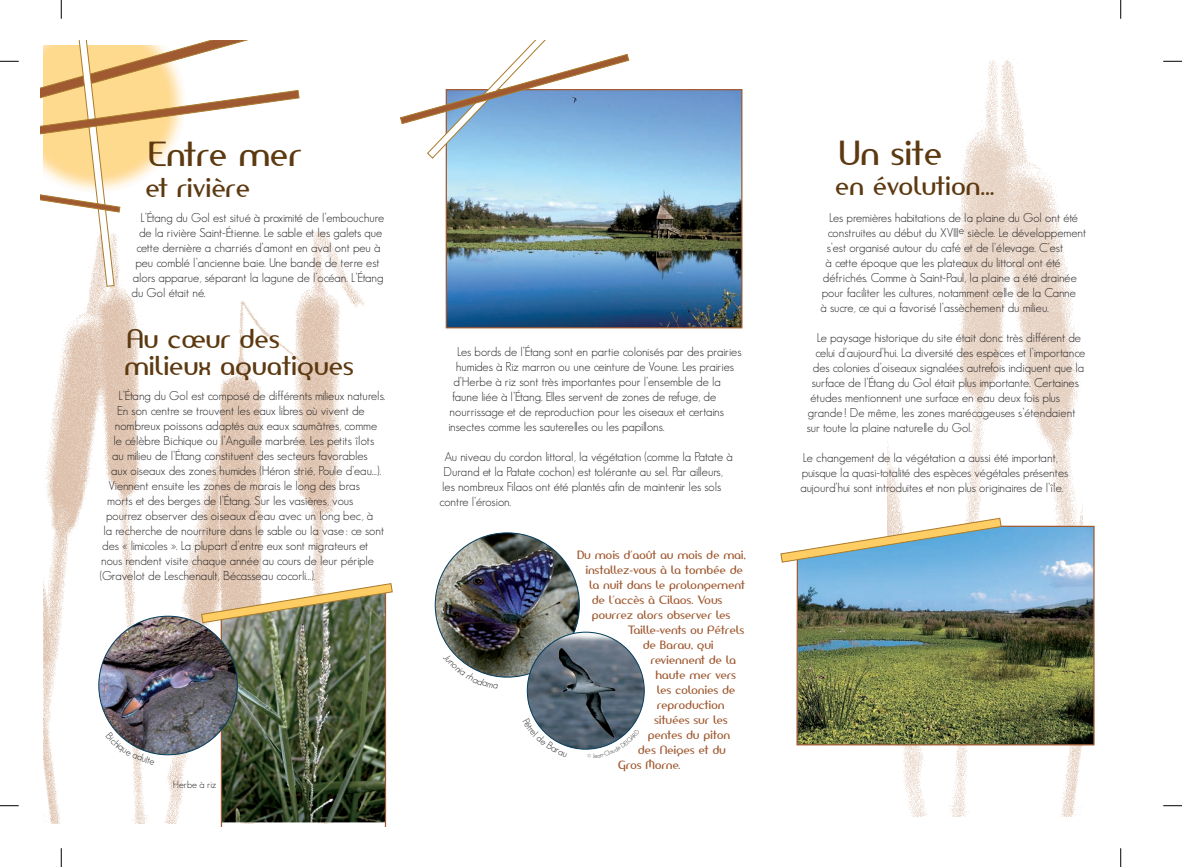
<style>
.page{position:relative;width:1182px;height:867px;background:#fff}
.page>*{position:absolute;margin:0;border:0;box-sizing:border-box;transform-origin:0 0}
.t1{font:32.5px "Amerika Sans";color:#5c3910}
.t2{font:25.38px/27.5px "Amerika Sans";color:#5c3910}
.t3{font:25px "Amerika Sans";color:#5c3910}
.t4{font:300 12.5px/15px "Geosans";color:#231f20}
.t5{font:11.25px "Amerika Sans";color:#a05a32}
.t6{font:300 10px "Geosans";color:#231f20}
</style>
<div class="page">
<img style="left:887px;top:59px;width:196px;height:757px">
<img style="left:44px;top:231px;width:321px;height:592px">
<svg style="left:40px;top:40px;width:260px;height:247px"></svg>
<img style="left:201px;top:583px;width:192px;height:244px">
<img style="left:99px;top:616px;width:138px;height:138px;border-radius:69px">
<img style="left:448px;top:91px;width:292px;height:235px">
<div style="left:446px;top:89px;width:296px;height:239px;border:1px solid #a05a32"></div>
<img style="left:435px;top:533px;width:144px;height:144px;border-radius:72px">
<img style="left:796px;top:525px;width:299px;height:221px">
<svg style="left:780px;top:517px;width:222px;height:46px"></svg>
<svg style="left:400px;top:40px;width:230px;height:119px"></svg>
<img style="left:527px;top:632px;width:117px;height:117px;border-radius:58px">
<svg style="left:0;top:60px;width:19px;height:2px"></svg>
<svg style="left:1163px;top:60px;width:19px;height:2px"></svg>
<svg style="left:0;top:805px;width:19px;height:1px"></svg>
<svg style="left:1163px;top:805px;width:19px;height:1px"></svg>
<svg style="left:60px;top:0;width:2px;height:19px"></svg>
<svg style="left:60px;top:848px;width:2px;height:19px"></svg>
<svg style="left:1120px;top:0;width:2px;height:19px"></svg>
<svg style="left:1120px;top:848px;width:2px;height:19px"></svg>
<svg style="left:106px;top:732px;width:49px;height:33px"></svg>
<svg style="left:453px;top:653px;width:45px;height:24px"></svg>
<svg style="left:533px;top:718px;width:34px;height:29px"></svg>
<svg style="left:588px;top:729px;width:43px;height:21px"></svg>
<h1 class="t1" style="left:148px;top:134px;width:155px">Entre mer</h1>
<h2 class="t2" style="left:145px;top:174px;width:106px">et rivière</h2>
<p class="t4" style="left:140px;top:210px;width:245px">L’Étang du Gol est situé à proximité de l’embouchure</p>
<p class="t4" style="left:139px;top:225px;width:245px">de la rivière Saint-Étienne. Le sable et les galets que</p>
<p class="t4" style="left:137px;top:240px;width:245px">cette dernière a charriés d’amont en aval ont peu à</p>
<p class="t4" style="left:135px;top:255px;width:246px">peu comblé l’ancienne baie. Une bande de terre est</p>
<p class="t4" style="left:133px;top:270px;width:252px">alors apparue, séparant la lagune de l’océan. L’Étang</p>
<p class="t4" style="left:132px;top:285px;width:75px">du Gol était né.</p>
<h2 class="t2" style="left:124px;top:325px;width:231px">Au cœur des milieux aquatiques</h2>
<p class="t4" style="left:119px;top:388px;width:268px">L’Étang du Gol est composé de différents milieux naturels.</p>
<p class="t4" style="left:117px;top:403px;width:249px">En son centre se trouvent les eaux libres où vivent de</p>
<p class="t4" style="left:115px;top:418px;width:264px">nombreux poissons adaptés aux eaux saumâtres, comme</p>
<p class="t4" style="left:114px;top:433px;width:262px">le célèbre Bichique ou l’Anguille marbrée. Les petits îlots</p>
<p class="t4" style="left:112px;top:448px;width:257px">au milieu de l’Étang constituent des secteurs favorables</p>
<p class="t4" style="left:111px;top:463px;width:272px">aux oiseaux des zones humides (Héron strié, Poule d’eau…).</p>
<p class="t4" style="left:109px;top:478px;width:253px">Viennent ensuite les zones de marais le long des bras</p>
<p class="t4" style="left:107px;top:493px;width:248px">morts et des berges de l’Étang. Sur les vasières, vous</p>
<p class="t4" style="left:106px;top:508px;width:269px">pourrez observer des oiseaux d’eau avec un long bec, à</p>
<p class="t4" style="left:104px;top:523px;width:282px">la recherche de nourriture dans le sable ou la vase : ce sont</p>
<p class="t4" style="left:102px;top:538px;width:267px">des « limicoles ». La plupart d’entre eux sont migrateurs et</p>
<p class="t4" style="left:101px;top:553px;width:275px">nous rendent visite chaque année au cours de leur périple</p>
<p class="t4" style="left:100px;top:568px;width:217px">(Gravelot de Leschenault, Bécasseau cocorli…).</p>
<p class="t6" style="left:173px;top:779px;width:45px">Herbe à riz</p>
<p class="t4" style="left:457px;top:344px;width:286px">Les bords de l’Étang sont en partie colonisés par des prairies</p>
<p class="t4" style="left:456px;top:359px;width:280px">humides à Riz marron ou une ceinture de Voune. Les prairies</p>
<p class="t4" style="left:453px;top:374px;width:269px">d’Herbe à riz sont très importantes pour l’ensemble de la</p>
<p class="t4" style="left:452px;top:389px;width:266px">faune liée à l’Étang. Elles servent de zones de refuge, de</p>
<p class="t4" style="left:450px;top:404px;width:276px">nourrissage et de reproduction pour les oiseaux et certains</p>
<p class="t4" style="left:448px;top:419px;width:218px">insectes comme les sauterelles ou les papillons.</p>
<p class="t4" style="left:445px;top:449px;width:290px">Au niveau du cordon littoral, la végétation (comme la Patate à</p>
<p class="t4" style="left:443px;top:464px;width:281px">Durand et la Patate cochon) est tolérante au sel. Par ailleurs,</p>
<p class="t4" style="left:442px;top:479px;width:281px">les nombreux Filaos ont été plantés afin de maintenir les sols</p>
<p class="t4" style="left:440px;top:494px;width:73px">contre l’érosion.</p>
<p class="t5" style="left:577px;top:547px;width:170px">Du mois d’août au mois de mai,</p>
<p class="t5" style="left:585px;top:562px;width:159px">installez-vous à la tombée de</p>
<p class="t5" style="left:589px;top:577px;width:157px">la nuit dans le prolongement</p>
<p class="t5" style="left:592px;top:592px;width:132px">de l’accès à Cilaos. Vous</p>
<p class="t5" style="left:592px;top:607px;width:140px">pourrez alors observer les</p>
<p class="t5" style="left:628px;top:622px;width:118px">Taille-vents ou Pétrels</p>
<p class="t5" style="left:643px;top:637px;width:72px">de Barau, qui</p>
<p class="t5" style="left:650px;top:652px;width:87px">reviennent de la</p>
<p class="t5" style="left:655px;top:667px;width:82px">haute mer vers</p>
<p class="t5" style="left:657px;top:682px;width:80px">les colonies de</p>
<p class="t5" style="left:657px;top:697px;width:69px">reproduction</p>
<p class="t5" style="left:654px;top:712px;width:75px">situées sur les</p>
<p class="t5" style="left:648px;top:727px;width:84px">pentes du piton</p>
<p class="t5" style="left:638px;top:742px;width:89px">des Neiges et du</p>
<p class="t5" style="left:618px;top:757px;width:64px">Gros Morne.</p>
<h1 class="t1" style="left:839px;top:132px;width:105px">Un site</h1>
<h3 class="t3" style="left:835px;top:170px;width:161px">en évolution…</h3>
<p class="t4" style="left:829px;top:210px;width:250px">Les premières habitations de la plaine du Gol ont été</p>
<p class="t4" style="left:828px;top:225px;width:260px">construites au début du XVIII<sup>e</sup> siècle. Le développement</p>
<p class="t4" style="left:827px;top:240px;width:238px">s’est organisé autour du café et de l’élevage. C’est</p>
<p class="t4" style="left:825px;top:255px;width:237px">à cette époque que les plateaux du littoral ont été</p>
<p class="t4" style="left:823px;top:270px;width:255px">défrichés. Comme à Saint-Paul, la plaine a été drainée</p>
<p class="t4" style="left:822px;top:285px;width:256px">pour faciliter les cultures, notamment celle de la Canne</p>
<p class="t4" style="left:820px;top:300px;width:230px">à sucre, ce qui a favorisé l’assèchement du milieu.</p>
<p class="t4" style="left:817px;top:330px;width:266px">Le paysage historique du site était donc très différent de</p>
<p class="t4" style="left:815px;top:345px;width:271px">celui d’aujourd’hui. La diversité des espèces et l’importance</p>
<p class="t4" style="left:813px;top:360px;width:273px">des colonies d’oiseaux signalées autrefois indiquent que la</p>
<p class="t4" style="left:812px;top:375px;width:269px">surface de l’Étang du Gol était plus importante. Certaines</p>
<p class="t4" style="left:810px;top:390px;width:251px">études mentionnent une surface en eau deux fois plus</p>
<p class="t4" style="left:808px;top:405px;width:269px">grande ! De même, les zones marécageuses s’étendaient</p>
<p class="t4" style="left:807px;top:420px;width:167px">sur toute la plaine naturelle du Gol.</p>
<p class="t4" style="left:800px;top:450px;width:269px">Le changement de la végétation a aussi été important, puisque la quasi-totalité des espèces végétales présentes aujourd’hui sont introduites et non plus originaires de l’île.</p>
</div>
